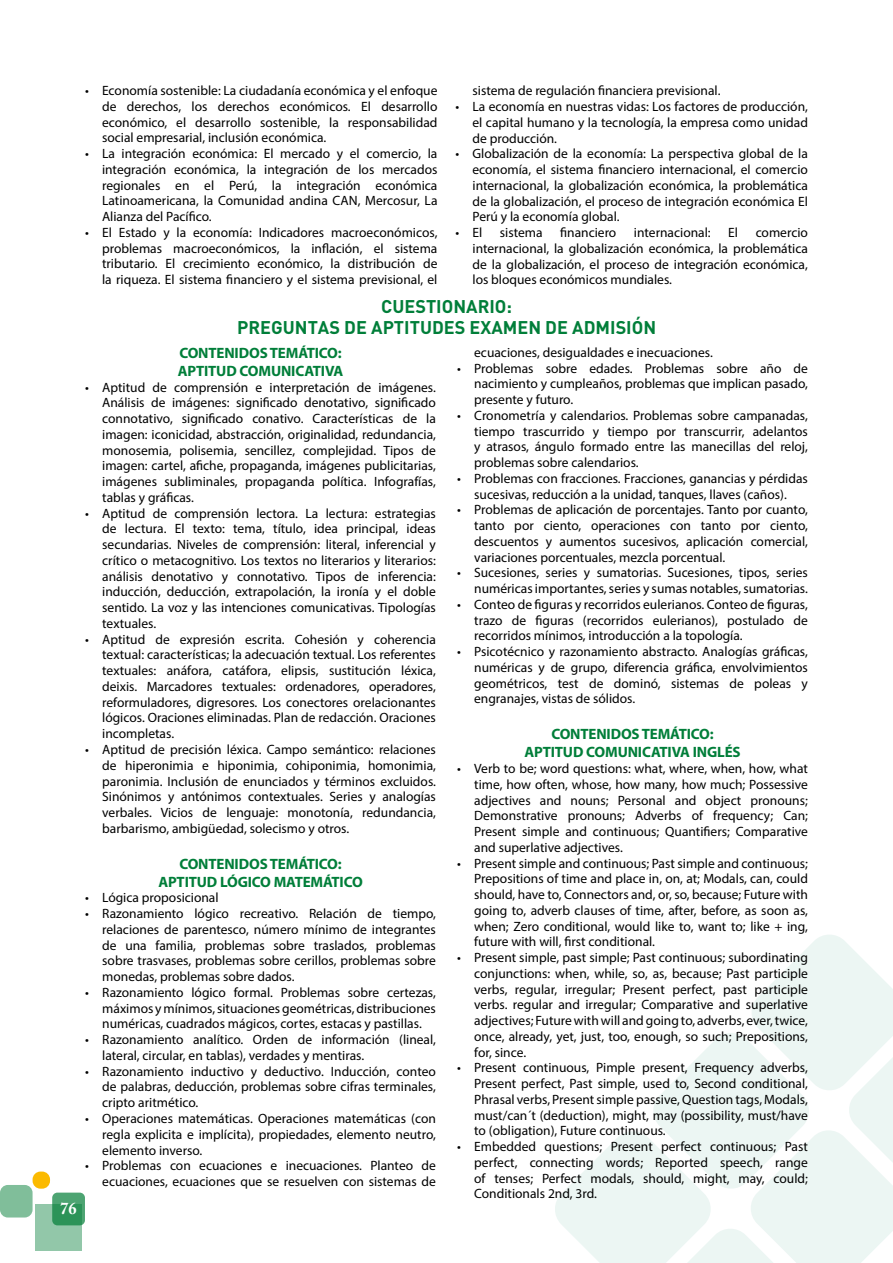
<style>
.page{position:relative;width:893px;height:1263px;background:#fff}
.page>*{position:absolute;margin:0;border:0;box-sizing:border-box;transform-origin:0 0}
.t1{font:700 18.15px/21.6px "DIN";color:#007e39;text-align:center}
.t2{font:700 16.65px "Adobe Caslon Pro";color:#fff}
.t3{font:700 15px/18px "Myriad Pro";letter-spacing:-.01em;color:#007e39;text-align:center}
.t4{font:13.5px/15.8px "Myriad Pro";color:#000;text-align:justify}
</style>
<div class="page">
<svg style="left:555px;top:935px;width:337px;height:328px"></svg>
<hr style="left:892px;top:0;width:1px;height:1263px;background:#00b3b8">
<div style="left:0;top:1185px;width:33px;height:32px;background:#80be9a;border-radius:8px"></div>
<div style="left:35px;top:1204px;width:46px;height:46px;background:#92c7a9"></div>
<div style="left:33px;top:1171px;width:17px;height:18px;background:#fbba00;border-radius:8px"></div>
<svg style="left:52px;top:1192px;width:33px;height:33px"></svg>
<p class="t2" style="left:60px;top:1199px;width:18px">76</p>
<p class="t4" style="left:102px;top:83px;width:337px;text-indent:-17px">• Economía sostenible: La ciudadanía económica y el enfoque de derechos, los derechos económicos. El desarrollo económico, el desarrollo sostenible, la responsabilidad social empresarial, inclusión económica.</p>
<p class="t4" style="left:102px;top:146px;width:337px;text-indent:-17px">• La integración económica: El mercado y el comercio, la integración económica, la integración de los mercados regionales en el Perú, la integración económica Latinoamericana, la Comunidad andina CAN, Mercosur, La Alianza del Pacífico.</p>
<p class="t4" style="left:102px;top:224px;width:337px;text-indent:-17px">• El Estado y la economía: Indicadores macroeconómicos, problemas macroeconómicos, la inflación, el sistema tributario. El crecimiento económico, la distribución de la riqueza. El sistema financiero y el sistema previsional, el</p>
<p class="t4" style="left:472px;top:83px;width:249px">sistema de regulación financiera previsional.</p>
<p class="t4" style="left:472px;top:98px;width:337px;text-indent:-17px">• La economía en nuestras vidas: Los factores de producción, el capital humano y la tecnología, la empresa como unidad de producción.</p>
<p class="t4" style="left:472px;top:146px;width:337px;text-indent:-17px">• Globalización de la economía: La perspectiva global de la economía, el sistema financiero internacional, el comercio internacional, la globalización económica, la problemática de la globalización, el proceso de integración económica El Perú y la economía global.</p>
<p class="t4" style="left:455px;top:224px;width:28px">• El</p>
<p class="t4" style="left:500px;top:224px;width:44px">sistema</p>
<p class="t4" style="left:560px;top:224px;width:58px">financiero</p>
<p class="t4" style="left:634px;top:224px;width:78px">internacional:</p>
<p class="t4" style="left:728px;top:224px;width:11px">El</p>
<p class="t4" style="left:472px;top:224px;width:337px;text-indent:283px">comercio internacional, la globalización económica, la problemática de la globalización, el proceso de integración económica, los bloques económicos mundiales.</p>
<h1 class="t1" style="left:237px;top:295px;width:420px">CUESTIONARIO:<br>PREGUNTAS DE APTITUDES EXAMEN DE ADMISIÓN</h1>
<p class="t3" style="left:178px;top:343px;width:167px;text-align:left">CONTENIDOS TEMÁTICO:<br>APTITUD COMUNICATIVA</p>
<p class="t4" style="left:102px;top:379px;width:335px;text-indent:-17px">• Aptitud de comprensión e interpretación de imágenes.<br>Análisis de imágenes: significado denotativo, significado connotativo, significado conativo. Características de la imagen: iconicidad, abstracción, originalidad, redundancia, monosemia, polisemia, sencillez, complejidad. Tipos de imagen: cartel, afiche, propaganda, imágenes publicitarias, imágenes subliminales, propaganda política. Infografías, tablas y gráficas.</p>
<p class="t4" style="left:102px;top:505px;width:335px;text-indent:-17px">• Aptitud de comprensión lectora. La lectura: estrategias de lectura. El texto: tema, título, idea principal, ideas secundarias. Niveles de comprensión: literal, inferencial y crítico o metacognitivo. Los textos no literarios y literarios: análisis denotativo y connotativo. Tipos de inferencia: inducción, deducción, extrapolación, la ironía y el doble sentido. La voz y las intenciones comunicativas. Tipologías textuales.</p>
<p class="t4" style="left:102px;top:631px;width:335px;text-indent:-17px">• Aptitud de expresión escrita. Cohesión y coherencia textual: características; la adecuación textual. Los referentes textuales: anáfora, catáfora, elipsis, sustitución léxica, deixis. Marcadores textuales: ordenadores, operadores, reformuladores, digresores. Los conectores orelacionantes lógicos. Oraciones eliminadas. Plan de redacción. Oraciones incompletas.</p>
<p class="t4" style="left:102px;top:741px;width:335px;text-indent:-17px">• Aptitud de precisión léxica. Campo semántico: relaciones de hiperonimia e hiponimia, cohiponimia, homonimia, paronimia. Inclusión de enunciados y términos excluidos.<br>Sinónimos y antónimos contextuales. Series y analogías verbales. Vicios de lenguaje: monotonía, redundancia, barbarismo, ambigüedad, solecismo y otros.</p>
<p class="t3" style="left:158px;top:854px;width:206px">CONTENIDOS TEMÁTICO:<br>APTITUD LÓGICO MATEMÁTICO</p>
<p class="t4" style="left:85px;top:890px;width:135px">• Lógica proposicional</p>
<p class="t4" style="left:102px;top:905px;width:335px;text-indent:-17px">• Razonamiento lógico recreativo. Relación de tiempo, relaciones de parentesco, número mínimo de integrantes de una familia, problemas sobre traslados, problemas sobre trasvases, problemas sobre cerillos, problemas sobre monedas, problemas sobre dados.</p>
<p class="t4" style="left:102px;top:984px;width:335px;text-indent:-17px">• Razonamiento lógico formal. Problemas sobre certezas, máximos y mínimos, situaciones geométricas, distribuciones numéricas, cuadrados mágicos, cortes, estacas y pastillas.</p>
<p class="t4" style="left:102px;top:1031px;width:335px;text-indent:-17px">• Razonamiento analítico. Orden de información (lineal, lateral, circular, en tablas), verdades y mentiras.</p>
<p class="t4" style="left:102px;top:1063px;width:335px;text-indent:-17px">• Razonamiento inductivo y deductivo. Inducción, conteo de palabras, deducción, problemas sobre cifras terminales, cripto aritmético.</p>
<p class="t4" style="left:102px;top:1110px;width:335px;text-indent:-17px">• Operaciones matemáticas. Operaciones matemáticas (con regla explicita e implícita), propiedades, elemento neutro, elemento inverso.</p>
<p class="t4" style="left:85px;top:1157px;width:352px;text-align:right">• Problemas con ecuaciones e inecuaciones. Planteo de ecuaciones, ecuaciones que se resuelven con sistemas de</p>
<p class="t4" style="left:474px;top:344px;width:240px">ecuaciones, desigualdades e inecuaciones.</p>
<p class="t4" style="left:474px;top:360px;width:335px;text-indent:-17px">• Problemas sobre edades. Problemas sobre año de nacimiento y cumpleaños, problemas que implican pasado, presente y futuro.</p>
<p class="t4" style="left:474px;top:407px;width:335px;text-indent:-17px">• Cronometría y calendarios. Problemas sobre campanadas, tiempo trascurrido y tiempo por transcurrir, adelantos y atrasos, ángulo formado entre las manecillas del reloj, problemas sobre calendarios.</p>
<p class="t4" style="left:457px;top:470px;width:352px;text-align:center">• Problemas con fracciones. Fracciones, ganancias y pérdidas sucesivas, reducción a la unidad, tanques, llaves (caños).</p>
<p class="t4" style="left:474px;top:502px;width:335px;text-indent:-17px">• Problemas de aplicación de porcentajes. Tanto por cuanto, tanto por ciento, operaciones con tanto por ciento, descuentos y aumentos sucesivos, aplicación comercial, variaciones porcentuales, mezcla porcentual.</p>
<p class="t4" style="left:457px;top:565px;width:352px;text-align:right">• Sucesiones, series y sumatorias. Sucesiones, tipos, series numéricas importantes, series y sumas notables, sumatorias.</p>
<p class="t4" style="left:474px;top:596px;width:335px;text-indent:-17px">• Conteo de figuras y recorridos eulerianos. Conteo de figuras, trazo de figuras (recorridos eulerianos), postulado de recorridos mínimos, introducción a la topología.</p>
<p class="t4" style="left:474px;top:643px;width:335px;text-indent:-17px">• Psicotécnico y razonamiento abstracto. Analogías gráficas, numéricas y de grupo, diferencia gráfica, envolvimientos geométricos, test de dominó, sistemas de poleas y engranajes, vistas de sólidos.</p>
<p class="t3" style="left:524px;top:725px;width:218px">CONTENIDOS TEMÁTICO:<br>APTITUD COMUNICATIVA INGLÉS</p>
<p class="t4" style="left:474px;top:760px;width:335px;text-indent:-17px">• Verb to be; word questions: what, where, when, how, what time, how often, whose, how many, how much; Possessive adjectives and nouns; Personal and object pronouns; Demonstrative pronouns; Adverbs of frequency; Can; Present simple and continuous; Quantifiers; Comparative and superlative adjectives.</p>
<p class="t4" style="left:474px;top:855px;width:335px;text-indent:-17px">• Present simple and continuous; Past simple and continuous; Prepositions of time and place in, on, at; Modals, can, could should, have to, Connectors and, or, so, because; Future with going to, adverb clauses of time, after, before, as soon as, when; Zero conditional, would like to, want to; like + ing, future with will, first conditional.</p>
<p class="t4" style="left:474px;top:949px;width:335px;text-indent:-17px">• Present simple, past simple; Past continuous; subordinating conjunctions: when, while, so, as, because; Past participle verbs, regular, irregular; Present perfect, past participle verbs. regular and irregular; Comparative and superlative adjectives; Future with will and going to, adverbs, ever, twice, once, already, yet, just, too, enough, so such; Prepositions, for, since.</p>
<p class="t4" style="left:474px;top:1060px;width:335px;text-indent:-17px">• Present continuous, Pimple present, Frequency adverbs, Present perfect, Past simple, used to, Second conditional, Phrasal verbs, Present simple passive, Question tags, Modals, must/can´t (deduction), might, may (possibility, must/have to (obligation), Future continuous.</p>
<p class="t4" style="left:474px;top:1138px;width:335px;text-indent:-17px">• Embedded questions; Present perfect continuous; Past perfect, connecting words; Reported speech, range of tenses; Perfect modals, should, might, may, could; Conditionals 2nd, 3rd.</p>
</div>
